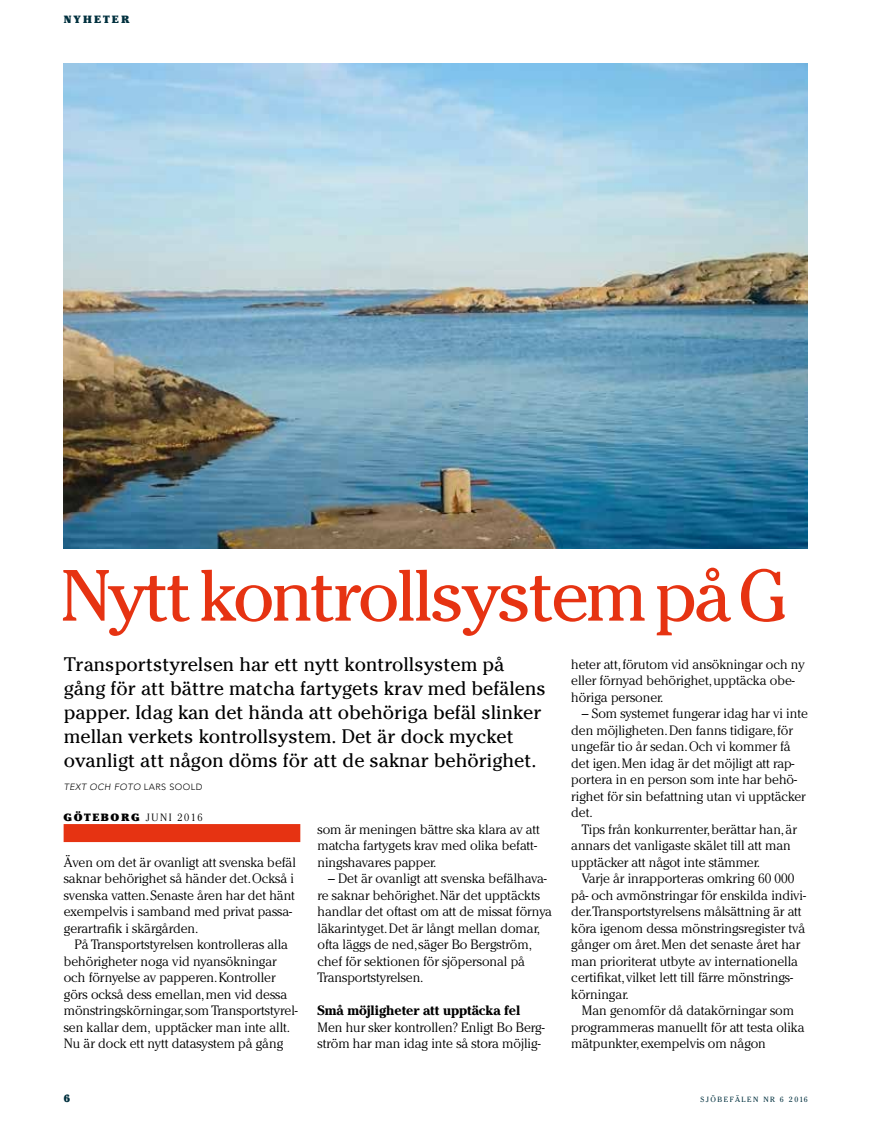
<style>
.page{position:relative;width:893px;height:1127px;background:#fff}
.page>*{position:absolute;margin:0;border:0;box-sizing:border-box;transform-origin:0 0}
.t1{font:72px "Cheltenham";letter-spacing:-.045em;color:#e63312}
.t2{font:19.5px/24px "Cheltenham";color:#000}
.t3{font:300 13.5px/16.5px "Cheltenham";letter-spacing:-.005em;color:#000}
.t4{font:700 13.5px "Cheltenham";letter-spacing:-.005em;color:#000}
.t5{font:900 10.5px "Cheltenham";letter-spacing:.15em;color:#000}
.t6{font:900 10.5px "Cheltenham";letter-spacing:.2em;color:#00303e}
.t7{font:italic 300 9px "Avenir";letter-spacing:.05em;color:#000}
.t8{font:7.5px "Cheltenham";letter-spacing:.2em;color:#00303e}
.s1{font-style:normal}
.s2{font-weight:300}
</style>
<div class="page">
<img style="left:64px;top:64px;width:744px;height:485px">
<div style="left:64px;top:824px;width:236px;height:18px;background:#e63312"></div>
<p class="t6" style="left:64px;top:13px;width:67px">NYHETER</p>
<h1 class="t1" style="left:61px;top:551px;width:728px">Nytt kontrollsystem på G</h1>
<p class="t2" style="left:64px;top:652px;width:483px">Transportstyrelsen har ett nytt kontrollsystem på gång för att bättre matcha fartygets krav med befälens papper. Idag kan det hända att obehöriga befäl slinker mellan verkets kontrollsystem. Det är dock mycket ovanligt att någon döms för att de saknar behörighet.</p>
<p class="t7" style="left:64px;top:781px;width:140px">TEXT OCH FOTO <span class="s1">LARS SOOLD</span></p>
<p class="t5" style="left:64px;top:811px;width:141px">GÖTEBORG <span class="s2">JUNI 2016</span></p>
<p class="t3" style="left:317px;top:820px;width:224px">som är meningen bättre ska klara av att matcha fartygets krav med olika befatt&shy;ningshavares papper.</p>
<p class="t3" style="left:317px;top:870px;width:236px;text-indent:11px">– Det är ovanligt att svenska befälhava&shy;re saknar behörighet. När det upptäckts handlar det oftast om att de missat förnya läkarintyget. Det är långt mellan domar, ofta läggs de ned, säger Bo Bergström, chef för sektionen för sjöpersonal på Transportstyrelsen.</p>
<p class="t4" style="left:317px;top:1002px;width:204px">Små möjligheter att upptäcka fel</p>
<p class="t3" style="left:317px;top:1018px;width:229px">Men hur sker kontrollen? Enligt Bo Berg&shy;ström har man idag inte så stora möjlig-</p>
<p class="t3" style="left:571px;top:655px;width:235px">heter att, förutom vid ansökningar och ny eller förnyad behörighet, upptäcka obe&shy;höriga personer.</p>
<p class="t3" style="left:571px;top:705px;width:238px;text-indent:11px">– Som systemet fungerar idag har vi inte den möjligheten. Den fanns tidigare, för ungefär tio år sedan. Och vi kommer få det igen. Men idag är det möjligt att rap&shy;portera in en person som inte har behö&shy;righet för sin befattning utan vi upptäcker det.</p>
<p class="t3" style="left:571px;top:820px;width:227px;text-indent:11px">Tips från konkurrenter, berättar han, är annars det vanligaste skälet till att man upptäcker att något inte stämmer.</p>
<p class="t3" style="left:571px;top:870px;width:236px;text-indent:11px">Varje år inrapporteras omkring 60 000 på- och avmönstringar för enskilda indivi&shy;der.Transportstyrelsens målsättning är att köra igenom dessa mönstringsregister två gånger om året. Men det senaste året har man prioriterat utbyte av internationella certifikat, vilket lett till färre mönstrings&shy;körningar.</p>
<p class="t3" style="left:571px;top:1002px;width:235px;text-indent:11px">Man genomför då datakörningar som programmeras manuellt för att testa olika mätpunkter, exempelvis om någon</p>
<p class="t3" style="left:64px;top:853px;width:234px">Även om det är ovanligt att svenska befäl saknar behörighet så händer det. Också i svenska vatten. Senaste åren har det hänt exempelvis i samband med privat passa&shy;gerartrafik i skärgården.</p>
<p class="t3" style="left:64px;top:936px;width:235px;text-indent:11px">På Transportstyrelsen kontrolleras alla behörigheter noga vid nyansökningar och förnyelse av papperen. Kontroller görs också dess emellan, men vid dessa mönstringskörningar, som Transportstyrel&shy;sen kallar dem, upptäcker man inte allt.<br>Nu är dock ett nytt datasystem på gång</p>
<p class="t6" style="left:64px;top:1091px;width:8px">6</p>
<p class="t8" style="left:700px;top:1094px;width:109px">SJÖBEFÄLEN NR 6 2016</p>
</div>
